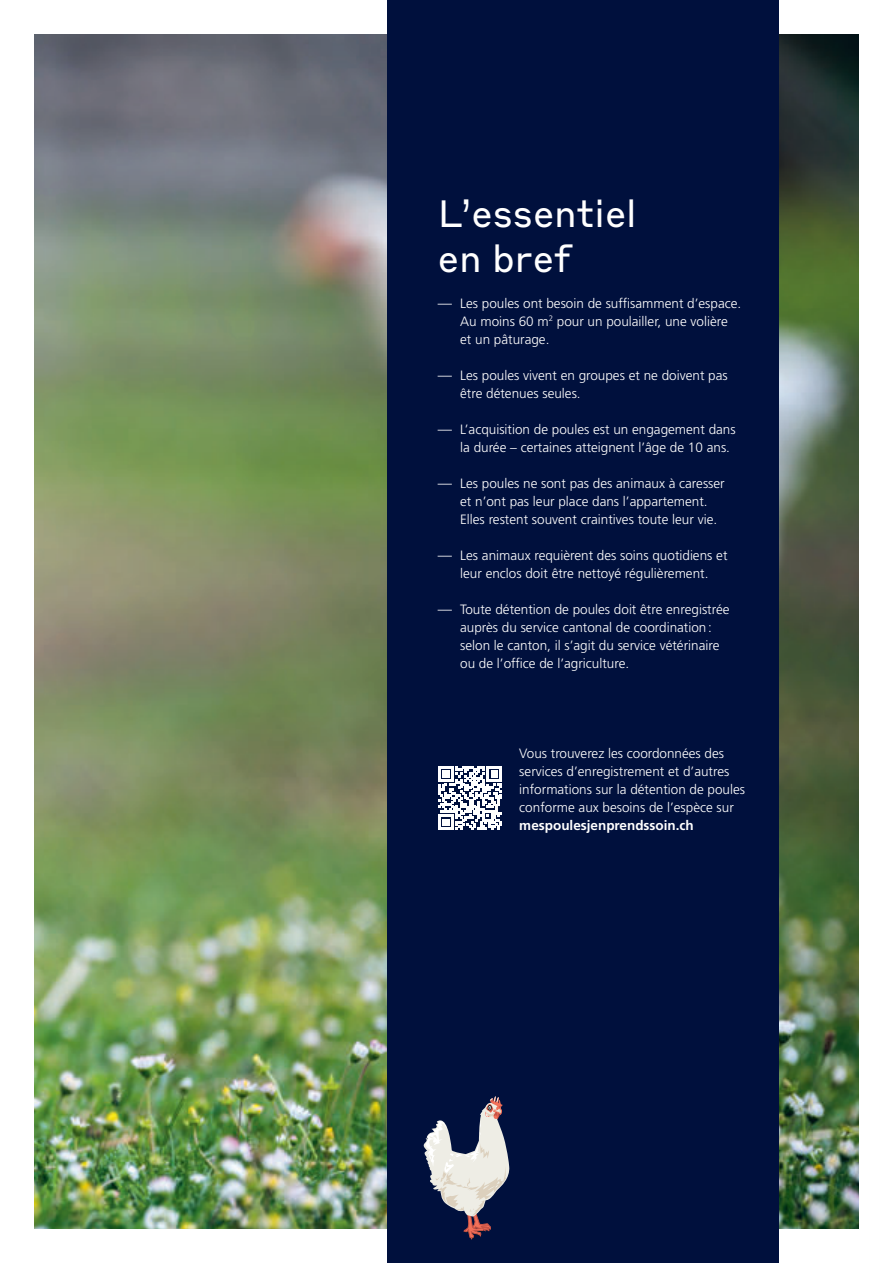
<style>
.page{position:relative;width:893px;height:1263px;background:#fff}
.page>*{position:absolute;margin:0;border:0;box-sizing:border-box;transform-origin:0 0}
.t1{font:37.5px/45px "Styrene B";color:#fff}
.t2{font:300 13.5px/18px "Frutiger LT Std";color:#fff}
.t3{font:700 13.5px "Frutiger LT Std";color:#fff}
.s1{font-size:14.25px}
</style>
<div class="page">
<img style="left:34px;top:34px;width:825px;height:1195px">
<div style="left:387px;top:0;width:391px;height:1263px;background:#00103d"></div>
<svg style="left:438px;top:766px;width:64px;height:64px"></svg>
<svg style="left:423px;top:1096px;width:87px;height:143px"></svg>
<h1 class="t1" style="left:438px;top:191px;width:200px">L’essentiel en bref</h1>
<p class="t2" style="left:460px;top:295px;width:283px;text-indent:-22px"><span class="s1">—</span> Les poules ont besoin de suffisamment d’espace.<br>Au moins 60 m<sup>2</sup> pour un poulailler, une volière et un pâturage.</p>
<p class="t2" style="left:460px;top:367px;width:269px;text-indent:-22px"><span class="s1">—</span> Les poules vivent en groupes et ne doivent pas être détenues seules.</p>
<p class="t2" style="left:460px;top:421px;width:277px;text-indent:-22px"><span class="s1">—</span> L’acquisition de poules est un engagement dans la durée – certaines atteignent l’âge de 10 ans.</p>
<p class="t2" style="left:460px;top:475px;width:266px;text-indent:-22px"><span class="s1">—</span> Les poules ne sont pas des animaux à caresser et n’ont pas leur place dans l’appartement.<br>Elles restent souvent craintives toute leur vie.</p>
<p class="t2" style="left:438px;top:547px;width:291px;text-align:center"><span class="s1">—</span> Les animaux requièrent des soins quotidiens et leur enclos doit être nettoyé régulièrement.</p>
<p class="t2" style="left:460px;top:601px;width:271px;text-indent:-22px"><span class="s1">—</span> Toute détention de poules doit être enregistrée auprès du service cantonal de coordination : selon le canton, il s’agit du service vétérinaire ou de l’office de l’agriculture.</p>
<p class="t2" style="left:519px;top:745px;width:227px">Vous trouverez les coordonnées des services d’enregistrement et d’autres informations sur la détention de poules conforme aux besoins de l’espèce sur</p>
<p class="t3" style="left:519px;top:818px;width:176px">mespoulesjenprendssoin.ch</p>
</div>
